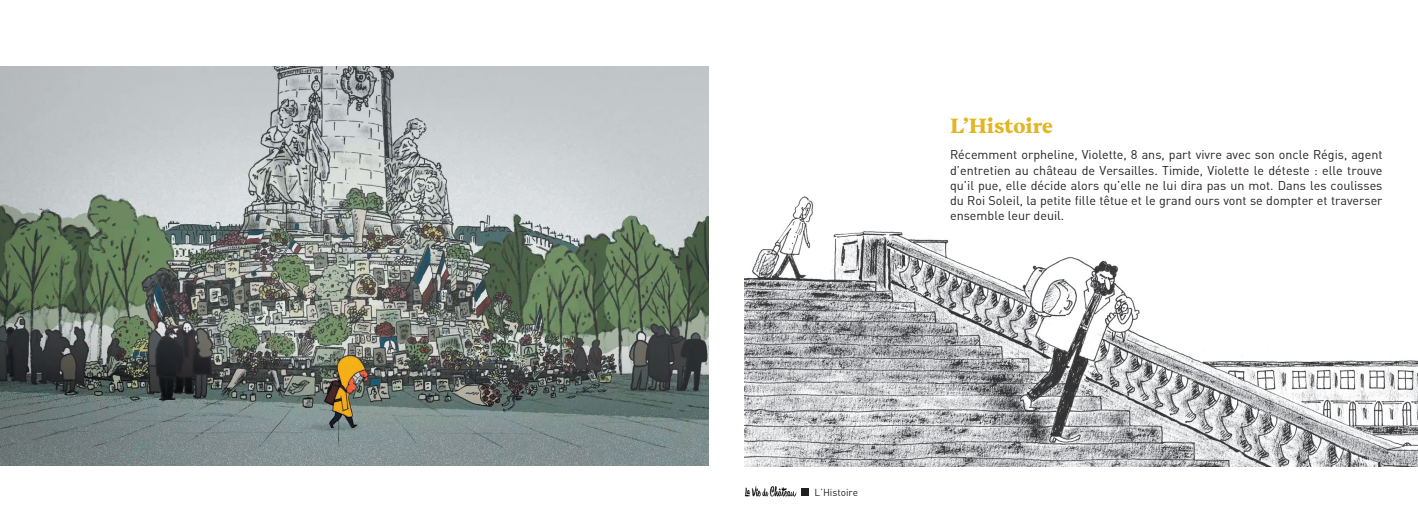
<style>
.page{position:relative;width:1418px;height:532px;background:#fff}
.page>*{position:absolute;margin:0;border:0;box-sizing:border-box;transform-origin:0 0}
.t1{font:21.25px "Beirut Poster";color:#e3b522}
.t2{font:12.5px/15px "DIN Alternate";color:#231f20;text-align:justify}
.t3{font:10px "DIN Alternate";color:#231f20}
</style>
<div class="page">
<img style="left:744px;top:196px;width:673px;height:271px">
<img style="left:0;top:66px;width:709px;height:399px">
<img style="left:744px;top:486px;width:52px;height:10px">
<div style="left:801px;top:488px;width:8px;height:8px;background:#231f20"></div>
<h1 class="t1" style="left:950px;top:111px;width:104px">L’Histoire</h1>
<p class="t2" style="left:950px;top:147px;width:434px">Récemment orpheline, Violette, 8 ans, part vivre avec son oncle Régis, agent d’entretien au château de Versailles. Timide, Violette le déteste : elle trouve qu’il pue, elle décide alors qu’elle ne lui dira pas un mot. Dans les coulisses du Roi Soleil, la petite fille têtue et le grand ours vont se dompter et traverser ensemble leur deuil.</p>
<p class="t3" style="left:814px;top:486px;width:45px">L’Histoire</p>
</div>
